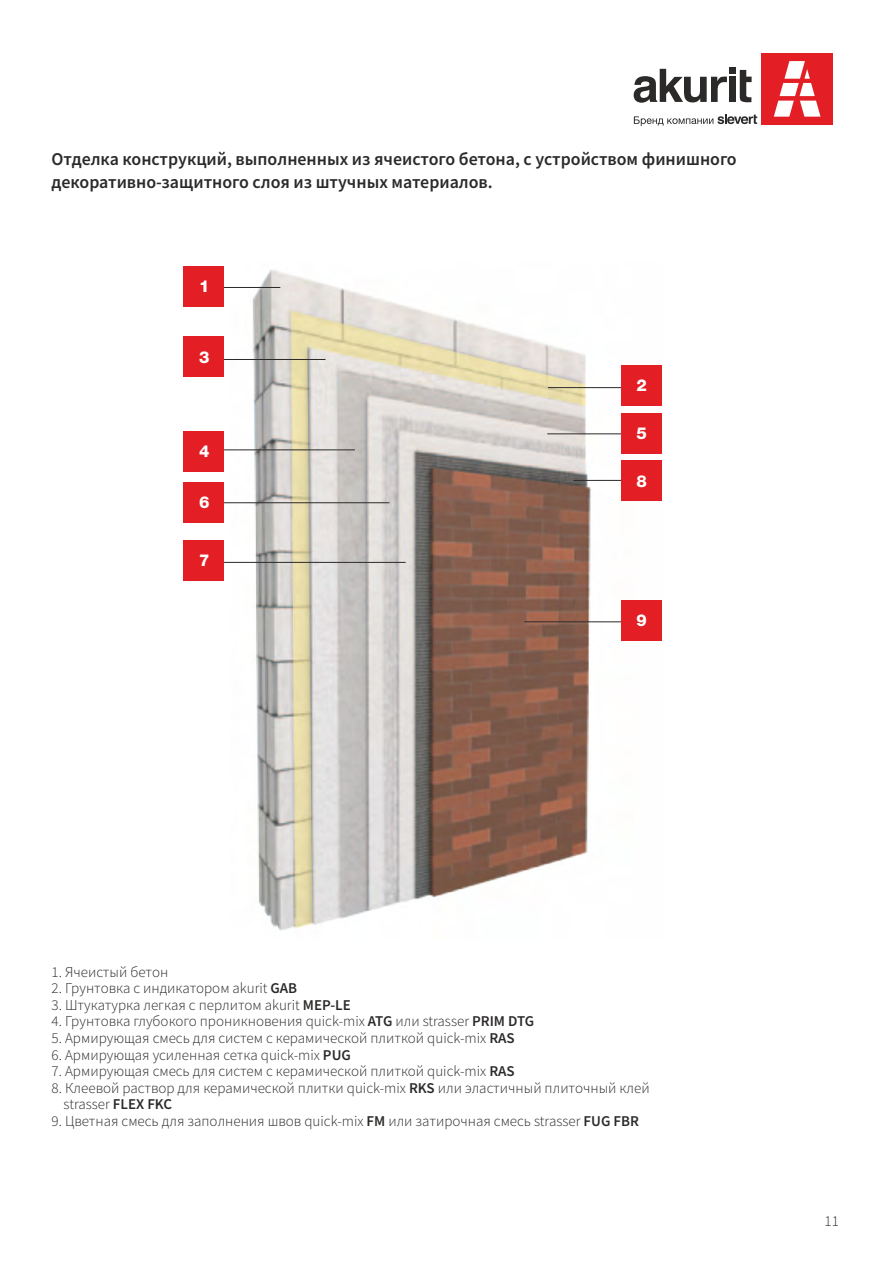
<style>
.page{position:relative;width:893px;height:1263px;background:#fff}
.page>*{position:absolute;margin:0;border:0;box-sizing:border-box;transform-origin:0 0}
.t1{font:600 18px/22.6px "Source Sans Pro";color:#2b2a29}
.t2{font:800 16.5px "Helvetica Neue Cyr";color:#fefefe}
.t3{font:300 15px/16.6px "Source Sans Pro";color:#2b2a29}
.s1{font-weight:600}
</style>
<div class="page">
<img style="left:231px;top:269px;width:431px;height:661px">
<hr style="left:524px;top:621px;width:98px;height:1px;background:#2b2a29">
<div style="left:621px;top:600px;width:40px;height:40px;background:#e31e24"></div>
<hr style="left:573px;top:480px;width:49px;height:1px;background:#2b2a29">
<hr style="left:547px;top:433px;width:75px;height:1px;background:#2b2a29">
<hr style="left:218px;top:359px;width:107px;height:1px;background:#2b2a29">
<hr style="left:216px;top:449px;width:139px;height:1px;background:#2b2a29">
<hr style="left:216px;top:502px;width:173px;height:1px;background:#2b2a29">
<hr style="left:216px;top:562px;width:190px;height:1px;background:#2b2a29">
<div style="left:621px;top:461px;width:40px;height:40px;background:#e31e24"></div>
<div style="left:621px;top:414px;width:40px;height:40px;background:#e31e24"></div>
<div style="left:761px;top:53px;width:71px;height:71px;background:#e31e24"></div>
<svg style="left:774px;top:61px;width:46px;height:56px"></svg>
<svg style="left:634px;top:114px;width:123px;height:12px"></svg>
<div style="left:729px;top:77px;width:7px;height:25px;background:#2b2a29"></div>
<div style="left:729px;top:68px;width:7px;height:6px;background:#2b2a29"></div>
<svg style="left:740px;top:70px;width:12px;height:32px"></svg>
<svg style="left:634px;top:69px;width:93px;height:34px"></svg>
<div style="left:184px;top:337px;width:40px;height:40px;background:#e31e24"></div>
<div style="left:184px;top:431px;width:40px;height:40px;background:#e31e24"></div>
<div style="left:184px;top:483px;width:40px;height:40px;background:#e31e24"></div>
<div style="left:184px;top:540px;width:40px;height:41px;background:#e31e24"></div>
<hr style="left:220px;top:287px;width:60px;height:1px;background:#2b2a29">
<div style="left:184px;top:266px;width:40px;height:40px;background:#e31e24"></div>
<hr style="left:548px;top:387px;width:74px;height:1px;background:#2b2a29">
<div style="left:621px;top:365px;width:40px;height:40px;background:#e31e24"></div>
<p class="t1" style="left:52px;top:149px;width:687px">Отделка конструкций, выполненных из ячеистого бетона, с устройством финишного декоративно-защитного слоя из штучных материалов.</p>
<p class="t2" style="left:199px;top:280px;width:12px">1</p>
<p class="t2" style="left:199px;top:351px;width:12px">3</p>
<p class="t2" style="left:199px;top:445px;width:12px">4</p>
<p class="t2" style="left:199px;top:497px;width:12px">6</p>
<p class="t2" style="left:199px;top:554px;width:12px">7</p>
<p class="t2" style="left:636px;top:379px;width:12px">2</p>
<p class="t2" style="left:636px;top:428px;width:12px">5</p>
<p class="t2" style="left:636px;top:475px;width:12px">8</p>
<p class="t2" style="left:636px;top:614px;width:12px">9</p>
<p class="t3" style="left:52px;top:964px;width:118px">1. Ячеистый бетон</p>
<p class="t3" style="left:52px;top:981px;width:247px">2. Грунтовка с индикатором akurit <span class="s1">GAB</span></p>
<p class="t3" style="left:52px;top:998px;width:301px">3. Штукатурка легкая с перлитом akurit <span class="s1">MEP-LE</span></p>
<p class="t3" style="left:52px;top:1014px;width:484px">4. Грунтовка глубокого проникновения quick-mix <span class="s1">ATG</span> или strasser <span class="s1">PRIM DTG</span></p>
<p class="t3" style="left:52px;top:1031px;width:465px">5. Армирующая смесь для систем с керамической плиткой quick-mix <span class="s1">RAS</span></p>
<p class="t3" style="left:52px;top:1047px;width:301px">6. Армирующая усиленная сетка quick-mix <span class="s1">PUG</span></p>
<p class="t3" style="left:52px;top:1064px;width:465px">7. Армирующая смесь для систем с керамической плиткой quick-mix <span class="s1">RAS</span></p>
<p class="t3" style="left:64px;top:1080px;width:588px;text-indent:-12px">8. Клеевой раствор для керамической плитки quick-mix <span class="s1">RKS</span> или эластичный плиточный клей strasser <span class="s1">FLEX FKC</span></p>
<p class="t3" style="left:52px;top:1114px;width:589px">9. Цветная смесь для заполнения швов quick-mix <span class="s1">FM</span> или затирочная смесь strasser <span class="s1">FUG FBR</span></p>
<p class="t3" style="left:825px;top:1213px;width:16px">11</p>
</div>
